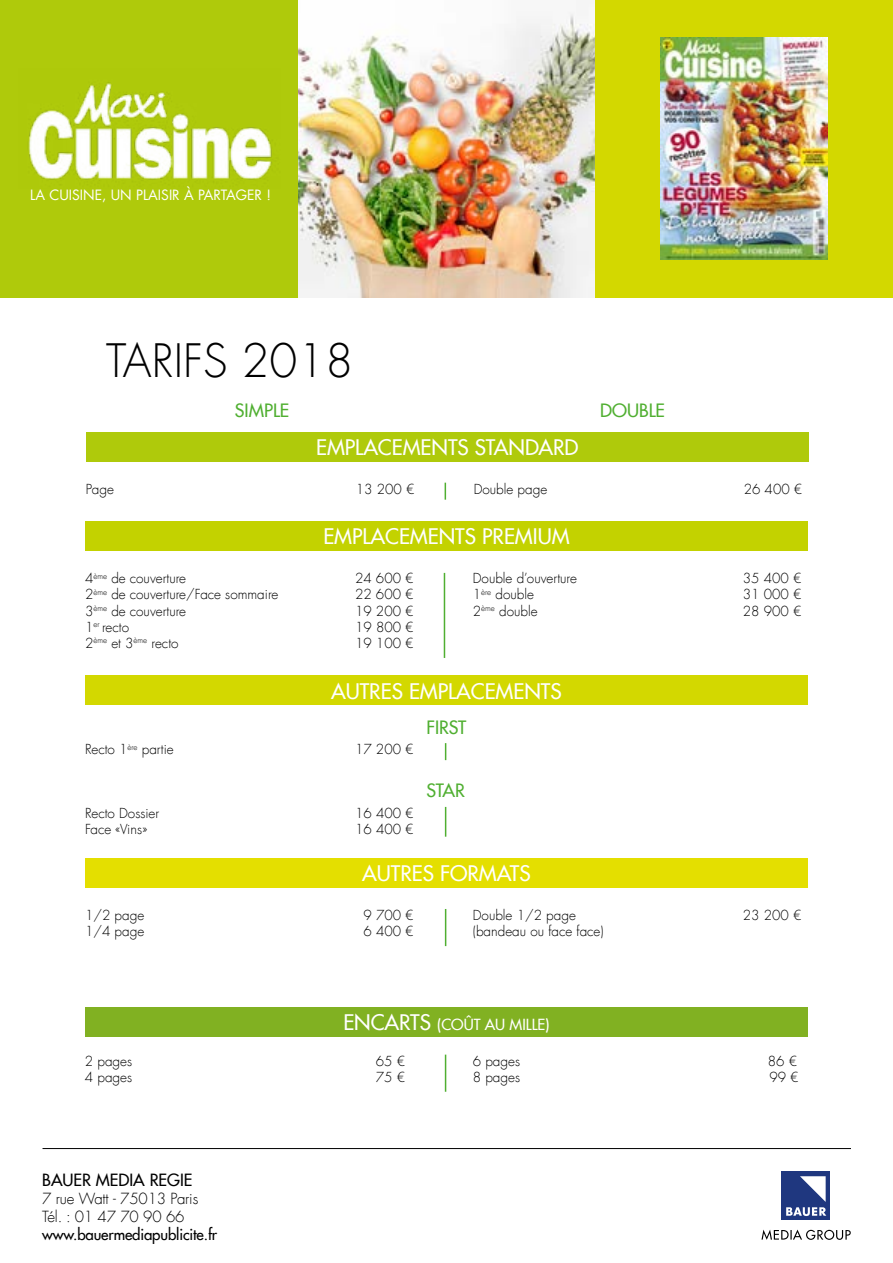
<style>
.page{position:relative;width:893px;height:1263px;background:#fff}
.page>*{position:absolute;margin:0;border:0;box-sizing:border-box;transform-origin:0 0}
.t1{font:300 45px "Futura Com";color:#000}
.t2{font:500 21px "Futura Com";color:#fff}
.t3{font:500 18px "Futura Com";color:#50af31}
.t4{font:500 16.5px "Futura Com";color:#000}
.t5{font:300 15px/18px "Futura Com";letter-spacing:-.01em;color:#000}
.t6{font:500 15px "Futura Com";letter-spacing:-.01em;color:#000}
.t7{font:500 15px "Futura Com";color:#fff}
.t8{font:13.8px "Futura Com";color:#fff}
.t9{font:300 13.5px "Futura Com";color:#000}
.s1{font-size:21px}
</style>
<div class="page">
<img style="left:298px;top:12px;width:297px;height:286px">
<div style="left:0;top:0;width:298px;height:298px;background:#afca0b"></div>
<img style="left:28px;top:82px;width:244px;height:98px">
<div style="left:595px;top:0;width:298px;height:298px;background:#d3d800"></div>
<img style="left:661px;top:38px;width:166px;height:222px">
<svg style="left:761px;top:1229px;width:90px;height:11px"></svg>
<div style="left:781px;top:1171px;width:49px;height:49px;background:#1f377f"></div>
<svg style="left:786px;top:1176px;width:40px;height:40px"></svg>
<hr style="left:43px;top:1148px;width:808px;height:1px;background:#000">
<div style="left:85px;top:521px;width:723px;height:30px;background:#c3d200"></div>
<div style="left:85px;top:858px;width:723px;height:30px;background:#e4df00"></div>
<hr style="left:444px;top:573px;width:1px;height:85px;background:#50af31">
<svg style="left:445px;top:743px;width:1px;height:17px"></svg>
<hr style="left:445px;top:807px;width:1px;height:30px;background:#50af31">
<hr style="left:445px;top:909px;width:1px;height:37px;background:#50af31">
<div style="left:85px;top:675px;width:723px;height:30px;background:#d3d800"></div>
<div style="left:85px;top:1007px;width:723px;height:29px;background:#81b122"></div>
<hr style="left:445px;top:1054px;width:1px;height:38px;background:#50af31">
<div style="left:86px;top:432px;width:723px;height:29px;background:#afca0b"></div>
<svg style="left:445px;top:483px;width:1px;height:17px"></svg>
<p class="t8" style="left:30px;top:185px;width:242px">LA CUISINE, UN PLAISIR À PARTAGER !</p>
<h1 class="t1" style="left:106px;top:331px;width:248px">TARIFS 2018</h1>
<h3 class="t3" style="left:235px;top:397px;width:56px">SIMPLE</h3>
<h3 class="t3" style="left:600px;top:397px;width:66px">DOUBLE</h3>
<h2 class="t2" style="left:316px;top:432px;width:264px">EMPLACEMENTS STANDARD</h2>
<p class="t9" style="left:86px;top:480px;width:30px">Page</p>
<p class="t9" style="left:356px;top:480px;width:60px">13 200 €</p>
<p class="t9" style="left:474px;top:480px;width:75px">Double page</p>
<p class="t9" style="left:744px;top:480px;width:60px">26 400 €</p>
<h2 class="t2" style="left:323px;top:521px;width:248px">EMPLACEMENTS PREMIUM</h2>
<p class="t9" style="left:85px;top:569px;width:103px">4<sup>ème</sup> de couverture</p>
<p class="t9" style="left:355px;top:569px;width:60px">24 600 €</p>
<p class="t9" style="left:85px;top:585px;width:195px">2<sup>ème</sup> de couverture/Face sommaire</p>
<p class="t9" style="left:355px;top:585px;width:60px">22 600 €</p>
<p class="t9" style="left:85px;top:602px;width:103px">3<sup>ème</sup> de couverture</p>
<p class="t9" style="left:355px;top:602px;width:60px">19 200 €</p>
<p class="t9" style="left:85px;top:618px;width:46px">1<sup>er</sup> recto</p>
<p class="t9" style="left:355px;top:618px;width:60px">19 800 €</p>
<p class="t9" style="left:85px;top:634px;width:95px">2<sup>ème</sup> et 3<sup>ème</sup> recto</p>
<p class="t9" style="left:355px;top:634px;width:60px">19 100 €</p>
<p class="t9" style="left:473px;top:569px;width:106px">Double d’ouverture</p>
<p class="t9" style="left:743px;top:569px;width:60px">35 400 €</p>
<p class="t9" style="left:473px;top:585px;width:63px">1<sup>ère</sup> double</p>
<p class="t9" style="left:743px;top:585px;width:60px">31 000 €</p>
<p class="t9" style="left:473px;top:602px;width:66px">2<sup>ème</sup> double</p>
<p class="t9" style="left:743px;top:602px;width:60px">28 900 €</p>
<h2 class="t2" style="left:331px;top:675px;width:232px">AUTRES EMPLACEMENTS</h2>
<p class="t9" style="left:85px;top:740px;width:90px">Recto 1<sup>ère</sup> partie</p>
<p class="t9" style="left:355px;top:740px;width:60px">17 200 €</p>
<p class="t9" style="left:85px;top:804px;width:76px">Recto Dossier</p>
<p class="t9" style="left:355px;top:804px;width:60px">16 400 €</p>
<p class="t9" style="left:85px;top:820px;width:64px">Face «Vins»</p>
<p class="t9" style="left:355px;top:820px;width:60px">16 400 €</p>
<h3 class="t3" style="left:426px;top:713px;width:42px">FIRST</h3>
<h3 class="t3" style="left:426px;top:777px;width:40px">STAR</h3>
<h2 class="t2" style="left:362px;top:858px;width:170px">AUTRES FORMATS</h2>
<p class="t9" style="left:85px;top:906px;width:61px">1/2 page</p>
<p class="t9" style="left:363px;top:906px;width:52px">9 700 €</p>
<p class="t9" style="left:85px;top:922px;width:61px">1/4 page</p>
<p class="t9" style="left:363px;top:922px;width:52px">6 400 €</p>
<p class="t9" style="left:473px;top:906px;width:105px">Double 1/2 page</p>
<p class="t9" style="left:743px;top:906px;width:60px">23 200 €</p>
<p class="t9" style="left:473px;top:922px;width:132px">(bandeau ou face face)</p>
<p class="t7" style="left:343px;top:1014px;width:208px"><span class="s1">ENCARTS</span> (COÛT AU MILLE)</p>
<p class="t9" style="left:85px;top:1052px;width:49px">2 pages</p>
<p class="t9" style="left:376px;top:1052px;width:31px">65 €</p>
<p class="t9" style="left:85px;top:1068px;width:49px">4 pages</p>
<p class="t9" style="left:376px;top:1068px;width:31px">75 €</p>
<p class="t4" style="left:42px;top:1167px;width:152px">BAUER MEDIA REGIE</p>
<p class="t5" style="left:42px;top:1189px;width:158px">7 rue Watt - 75013 Paris<br>Tél. : 01 47 70 90 66</p>
<p class="t6" style="left:42px;top:1223px;width:176px">www.bauermediapublicite.fr</p>
<p class="t9" style="left:473px;top:1052px;width:49px">6 pages</p>
<p class="t9" style="left:768px;top:1052px;width:31px">86 €</p>
<p class="t9" style="left:473px;top:1068px;width:49px">8 pages</p>
<p class="t9" style="left:769px;top:1068px;width:31px">99 €</p>
</div>
